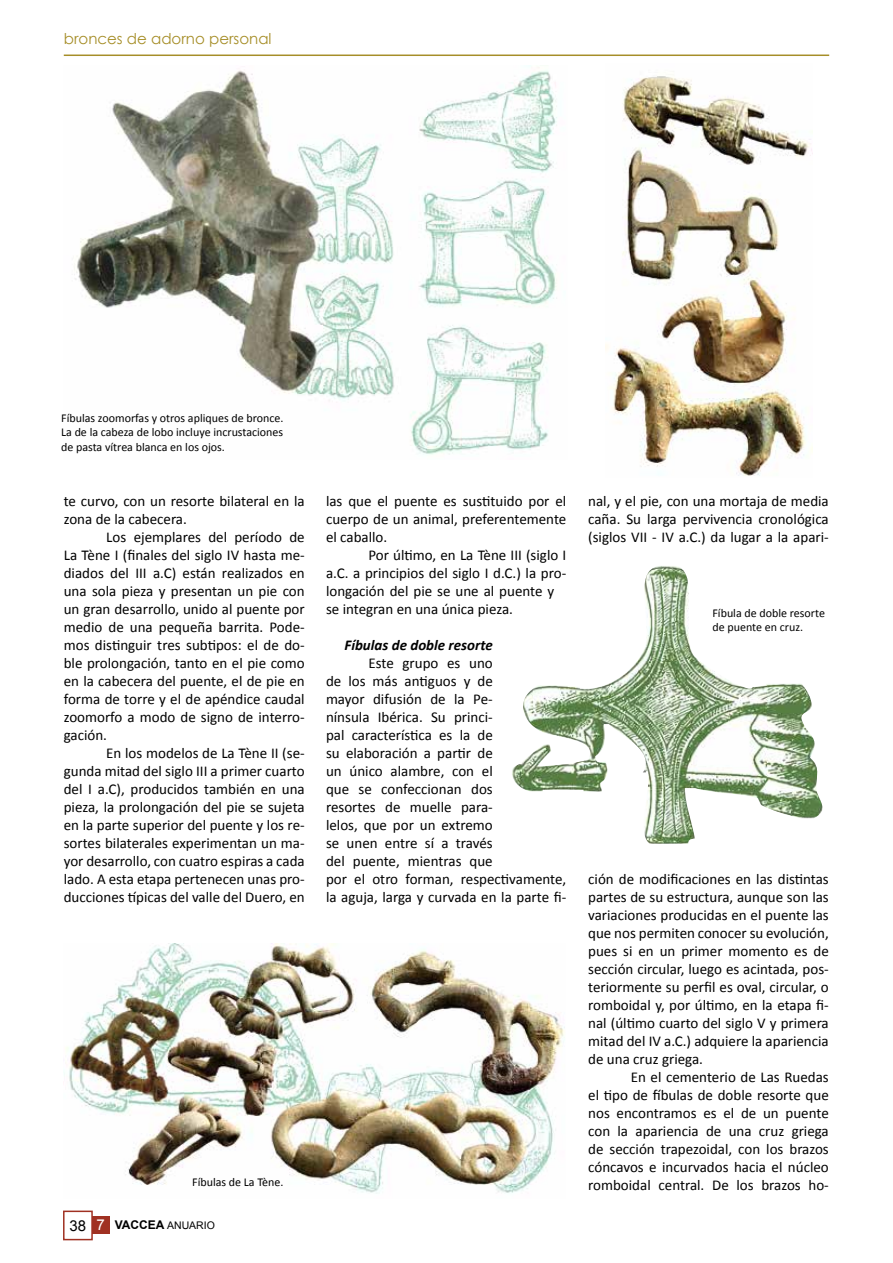
<style>
.page{position:relative;width:893px;height:1263px;background:#fff}
.page>*{position:absolute;margin:0;border:0;box-sizing:border-box;transform-origin:0 0}
.t1{font:15px/18px "Calibri";color:#000;text-align:justify}
.t2{font:15px "Century Gothic";color:#a68e28}
.t3{font:italic 700 15px "Calibri";color:#000}
.t4{font:12px/14.4px "Calibri";color:#000;text-align:justify}
.t5{font:10.5px "Arial";color:#000}
.s1{font-size:15px}
.s2{font-size:15px;color:#fff}
.s3{font-weight:700;font-size:12px}
</style>
<div class="page">
<div style="left:63px;top:1210px;width:30px;height:30px;border:2px solid #a03122"></div>
<div style="left:92px;top:1216px;width:17px;height:17px;background:#a03122"></div>
<hr style="left:64px;top:55px;width:765px;height:1px;background:#a68e28">
<img style="left:74px;top:65px;width:483px;height:390px">
<img style="left:64px;top:943px;width:501px;height:251px">
<img style="left:605px;top:76px;width:207px;height:400px">
<img style="left:512px;top:566px;width:311px;height:278px">
<p class="t2" style="left:64px;top:28px;width:209px">bronces de adorno personal</p>
<p class="t4" style="left:61px;top:411px;width:224px">Fíbulas zoomorfas y otros apliques de bronce.<br>La de la cabeza de lobo incluye incrustaciones de pasta vítrea blanca en los ojos.</p>
<p class="t1" style="left:64px;top:492px;width:242px">te curvo, con un resorte bilateral en la zona de la cabecera.</p>
<p class="t1" style="left:64px;top:528px;width:242px;text-indent:43px">Los ejemplares del período de La Tène I (finales del siglo IV hasta me&shy;diados del III a.C) están realizados en una sola pieza y presentan un pie con un gran desarrollo, unido al puente por medio de una pequeña barrita. Pode&shy;mos distinguir tres subtipos: el de do&shy;ble prolongación, tanto en el pie como en la cabecera del puente, el de pie en forma de torre y el de apéndice caudal zoomorfo a modo de signo de interro&shy;gación.</p>
<p class="t1" style="left:64px;top:744px;width:242px;text-indent:43px">En los modelos de La Tène II (se&shy;gunda mitad del siglo III a primer cuarto del I a.C), producidos también en una pieza, la prolongación del pie se sujeta en la parte superior del puente y los re&shy;sortes bilaterales experimentan un ma&shy;yor desarrollo, con cuatro espiras a cada lado. A esta etapa pertenecen unas pro&shy;ducciones típicas del valle del Duero, en</p>
<p class="t1" style="left:326px;top:492px;width:242px">las que el puente es sustituido por el cuerpo de un animal, preferentemente el caballo.</p>
<p class="t1" style="left:326px;top:546px;width:242px;text-align:left;text-indent:43px">Por último, en La Tène III (siglo I a.C. a principios del siglo I d.C.) la pro&shy;longación del pie se une al puente y se integran en una única pieza.</p>
<p class="t3" style="left:344px;top:635px;width:150px">Fíbulas de doble resorte</p>
<p class="t1" style="left:326px;top:654px;width:242px;text-align:left;text-indent:43px">Este grupo es uno<br>de los más antiguos y de<br>mayor difusión de la Pe-<br>nínsula Ibérica. Su princi-<br>pal característica es la de<br>su elaboración a partir de<br>un único alambre, con el<br>que se confeccionan dos<br>resortes de muelle para-<br>lelos, que por un extremo<br>se unen entre sí a través<br>del puente, mientras que<br>por el otro forman, respectivamente, la aguja, larga y curvada en la parte fi-</p>
<p class="t4" style="left:192px;top:1175px;width:93px">Fíbulas de La Tène.</p>
<p class="t5" style="left:70px;top:1218px;width:147px"><span class="s1">38</span> <span class="s2">7</span> <span class="s3">VACCEA</span> ANUARIO</p>
<p class="t1" style="left:588px;top:492px;width:242px">nal, y el pie, con una mortaja de media caña. Su larga pervivencia cronológica (siglos VII - IV a.C.) da lugar a la apari-</p>
<p class="t4" style="left:712px;top:605px;width:114px">Fíbula de doble resorte de puente en cruz.</p>
<p class="t1" style="left:588px;top:870px;width:242px">ción de modificaciones en las distintas partes de su estructura, aunque son las variaciones producidas en el puente las que nos permiten conocer su evolución, pues si en un primer momento es de sección circular, luego es acintada, pos&shy;teriormente su perfil es oval, circular, o romboidal y, por último, en la etapa fi&shy;nal (último cuarto del siglo V y primera mitad del IV a.C.) adquiere la apariencia de una cruz griega.</p>
<p class="t1" style="left:588px;top:1068px;width:242px;text-indent:43px">En el cementerio de Las Ruedas el tipo de fíbulas de doble resorte que nos encontramos es el de un puente con la apariencia de una cruz griega de sección trapezoidal, con los brazos cóncavos e incurvados hacia el núcleo romboidal central. De los brazos ho-</p>
</div>
